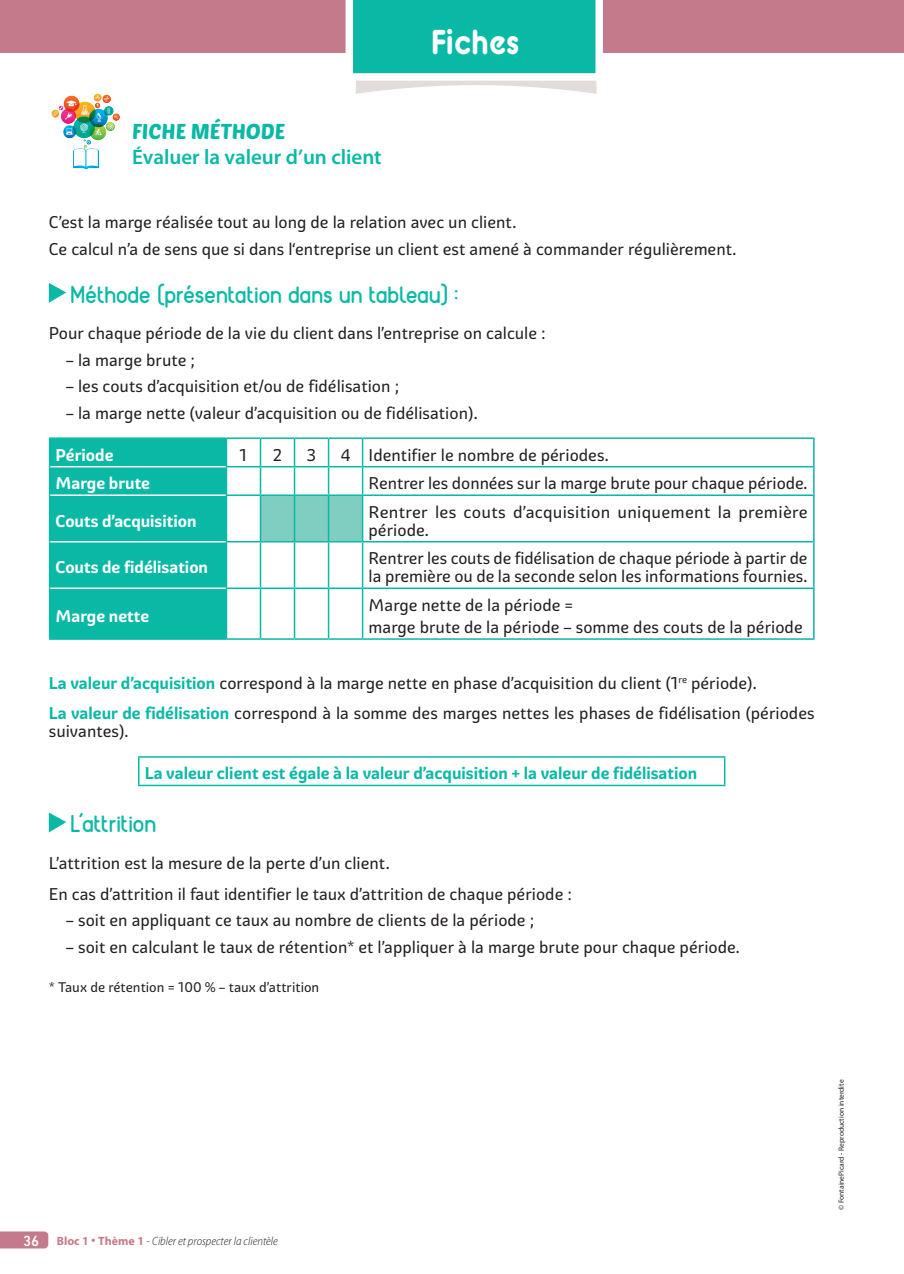
<style>
.page{position:relative;width:904px;height:1274px;background:#fff}
.page>*{position:absolute;margin:0;border:0;box-sizing:border-box;transform-origin:0 0}
.t1{font:700 34.5px "BC Alphapipe RB";color:#fff;scale:.9 1}
.Style_de_paragraphe{font:700 24px "Reef";color:#09b9a6}
.t2{font:600 21px/25.2px "Myriad Pro";color:#09b9a6}
._1-Texte_Missions{font:16.5px/18px "Graviola";color:#231f20}
._1Contexte{font:700 16.5px "Graviola";color:#09b9a6}
._1-Texte_Missions-2{font:700 16.5px "Graviola";color:#fff}
._1-Texte_Missions-3{font:13.5px "Graviola";color:#231f20}
.t3{font:italic 300 semi-condensed 12px "Myriad Pro";color:#231f20}
.t4{font:7.5px "Myriad Pro";color:#231f20}
.s1{font-family:"Poetsen One";font-weight:400}
.s2{font-weight:700;color:#09b9a6}
.s3{font-family:"DIN Next LT Pro";font-weight:500;font-style:normal;font-stretch:normal;font-size:15px;color:#fff}
.s4{font-weight:700;font-style:normal;font-stretch:normal;color:#c57a8b}
.s5{font-style:normal;font-stretch:normal;font-size:18px;color:#c57a8b}
</style>
<div class="page">
<div style="left:887px;top:0;width:17px;height:53px;background:#c57a8b"></div>
<svg style="left:0;top:1231px;width:48px;height:17px"></svg>
<div style="left:0;top:0;width:899px;height:53px;background:#c57a8b"></div>
<svg style="left:345px;top:0;width:258px;height:94px"></svg>
<img style="left:49px;top:88px;width:74px;height:81px;border-radius:26px">
<svg style="left:94px;top:94px;width:7px;height:8px"></svg>
<svg style="left:49px;top:283px;width:17px;height:20px"></svg>
<hr style="left:49px;top:437px;width:177px;height:2px;background:#09b9a6">
<hr style="left:226px;top:437px;width:34px;height:2px;background:#09b9a6">
<hr style="left:260px;top:437px;width:34px;height:2px;background:#09b9a6">
<hr style="left:294px;top:437px;width:34px;height:2px;background:#09b9a6">
<hr style="left:328px;top:437px;width:34px;height:2px;background:#09b9a6">
<hr style="left:362px;top:437px;width:452px;height:2px;background:#09b9a6">
<hr style="left:226px;top:466px;width:34px;height:1px;background:#09b9a6">
<div style="left:49px;top:438px;width:178px;height:200px;background:#09b9a6"></div>
<hr style="left:362px;top:466px;width:452px;height:1px;background:#09b9a6">
<svg style="left:260px;top:439px;width:103px;height:102px"></svg>
<svg style="left:813px;top:439px;width:1px;height:55px"></svg>
<hr style="left:49px;top:495px;width:1px;height:46px;background:#09b9a6">
<hr style="left:226px;top:494px;width:34px;height:2px;background:#09b9a6">
<hr style="left:226px;top:496px;width:1px;height:45px;background:#09b9a6">
<hr style="left:260px;top:494px;width:34px;height:2px;background:#09b9a6">
<hr style="left:260px;top:496px;width:1px;height:45px;background:#09b9a6">
<hr style="left:294px;top:494px;width:34px;height:2px;background:#09b9a6">
<hr style="left:294px;top:496px;width:1px;height:45px;background:#09b9a6">
<hr style="left:328px;top:494px;width:34px;height:2px;background:#09b9a6">
<hr style="left:328px;top:496px;width:1px;height:45px;background:#09b9a6">
<hr style="left:362px;top:494px;width:452px;height:2px;background:#09b9a6">
<hr style="left:362px;top:496px;width:1px;height:45px;background:#09b9a6">
<hr style="left:813px;top:496px;width:1px;height:45px;background:#09b9a6">
<hr style="left:49px;top:541px;width:1px;height:47px;background:#09b9a6">
<hr style="left:226px;top:541px;width:34px;height:1px;background:#09b9a6">
<hr style="left:226px;top:542px;width:1px;height:45px;background:#09b9a6">
<hr style="left:260px;top:541px;width:34px;height:1px;background:#09b9a6">
<hr style="left:260px;top:542px;width:1px;height:45px;background:#09b9a6">
<hr style="left:294px;top:541px;width:34px;height:1px;background:#09b9a6">
<hr style="left:294px;top:542px;width:1px;height:45px;background:#09b9a6">
<hr style="left:328px;top:541px;width:34px;height:1px;background:#09b9a6">
<hr style="left:328px;top:542px;width:1px;height:45px;background:#09b9a6">
<hr style="left:362px;top:541px;width:452px;height:1px;background:#09b9a6">
<hr style="left:362px;top:542px;width:1px;height:45px;background:#09b9a6">
<hr style="left:813px;top:542px;width:1px;height:45px;background:#09b9a6">
<hr style="left:49px;top:588px;width:1px;height:50px;background:#09b9a6">
<hr style="left:226px;top:587px;width:34px;height:2px;background:#09b9a6">
<hr style="left:226px;top:589px;width:1px;height:49px;background:#09b9a6">
<hr style="left:260px;top:587px;width:34px;height:2px;background:#09b9a6">
<hr style="left:260px;top:589px;width:1px;height:49px;background:#09b9a6">
<hr style="left:294px;top:587px;width:34px;height:2px;background:#09b9a6">
<hr style="left:294px;top:589px;width:1px;height:49px;background:#09b9a6">
<hr style="left:328px;top:587px;width:34px;height:2px;background:#09b9a6">
<hr style="left:328px;top:589px;width:1px;height:49px;background:#09b9a6">
<hr style="left:362px;top:587px;width:452px;height:2px;background:#09b9a6">
<hr style="left:362px;top:589px;width:1px;height:49px;background:#09b9a6">
<hr style="left:813px;top:589px;width:1px;height:49px;background:#09b9a6">
<hr style="left:49px;top:638px;width:177px;height:1px;background:#09b9a6">
<hr style="left:226px;top:638px;width:34px;height:1px;background:#09b9a6">
<hr style="left:260px;top:638px;width:34px;height:1px;background:#09b9a6">
<hr style="left:294px;top:638px;width:34px;height:1px;background:#09b9a6">
<hr style="left:328px;top:638px;width:34px;height:1px;background:#09b9a6">
<hr style="left:362px;top:638px;width:452px;height:1px;background:#09b9a6">
<hr style="left:50px;top:466px;width:176px;height:1px;background:#fff">
<hr style="left:50px;top:494px;width:176px;height:2px;background:#fff">
<hr style="left:50px;top:541px;width:176px;height:1px;background:#fff">
<hr style="left:50px;top:587px;width:176px;height:2px;background:#fff">
<hr style="left:138px;top:756px;width:587px;height:1px;background:#09b9a6">
<svg style="left:138px;top:757px;width:1px;height:27px"></svg>
<svg style="left:724px;top:757px;width:1px;height:27px"></svg>
<hr style="left:138px;top:784px;width:587px;height:2px;background:#09b9a6">
<svg style="left:49px;top:812px;width:17px;height:20px"></svg>
<p class="t2" style="left:132px;top:118px;width:251px"><span class="s1">FICHE MÉTHODE<br></span>Évaluer la valeur d’un client</p>
<p class="t1" style="left:431px;top:19px;width:100px">Fiches</p>
<p class="_1-Texte_Missions" style="left:49px;top:213px;width:469px">C’est la marge réalisée tout au long de la relation avec un client.</p>
<p class="_1-Texte_Missions" style="left:49px;top:240px;width:689px">Ce calcul n’a de sens que si dans l‘entreprise un client est amené à commander régulièrement.</p>
<p class="Style_de_paragraphe" style="left:70px;top:279px;width:389px">Méthode (présentation dans un tableau) :</p>
<p class="_1-Texte_Missions" style="left:49px;top:324px;width:498px">Pour chaque période de la vie du client dans l’entreprise on calcule :</p>
<p class="_1-Texte_Missions" style="left:66px;top:351px;width:131px">– la marge brute ;</p>
<p class="_1-Texte_Missions" style="left:66px;top:377px;width:335px">– les couts d’acquisition et/ou de fidélisation ;</p>
<p class="_1-Texte_Missions" style="left:66px;top:404px;width:413px">– la marge nette (valeur d’acquisition ou de fidélisation).</p>
<p class="_1-Texte_Missions-2" style="left:56px;top:444px;width:59px">Période</p>
<p class="_1-Texte_Missions" style="left:240px;top:446px;width:9px">1</p>
<p class="_1-Texte_Missions" style="left:273px;top:446px;width:11px">2</p>
<p class="_1-Texte_Missions" style="left:307px;top:446px;width:11px">3</p>
<p class="_1-Texte_Missions" style="left:340px;top:446px;width:11px">4</p>
<p class="_1-Texte_Missions" style="left:368px;top:446px;width:242px">Identifier le nombre de périodes.</p>
<p class="_1-Texte_Missions-2" style="left:56px;top:473px;width:96px">Marge brute</p>
<p class="_1-Texte_Missions" style="left:368px;top:474px;width:441px">Rentrer les données sur la marge brute pour chaque période.</p>
<p class="_1-Texte_Missions-2" style="left:56px;top:510px;width:142px">Couts d’acquisition</p>
<p class="_1-Texte_Missions" style="left:368px;top:503px;width:440px">Rentrer les couts d’acquisition uniquement la première période.</p>
<p class="_1-Texte_Missions-2" style="left:56px;top:557px;width:154px">Couts de fidélisation</p>
<p class="_1-Texte_Missions" style="left:368px;top:549px;width:441px">Rentrer les couts de fidélisation de chaque période à partir de la première ou de la seconde selon les informations fournies.</p>
<p class="_1-Texte_Missions-2" style="left:56px;top:605px;width:95px">Marge nette</p>
<p class="_1-Texte_Missions" style="left:368px;top:596px;width:206px">Marge nette de la période =</p>
<p class="_1-Texte_Missions" style="left:368px;top:618px;width:435px">marge brute de la période – somme des couts de la période</p>
<p class="_1-Texte_Missions" style="left:49px;top:674px;width:709px"><span class="s2">La valeur d’acquisition</span> correspond à la marge nette en phase d’acquisition du client (1<sup>re</sup> période).</p>
<p class="_1-Texte_Missions" style="left:49px;top:704px;width:767px"><span class="s2">La valeur de fidélisation</span> correspond à la somme des marges nettes les phases de fidélisation (périodes suivantes).</p>
<p class="_1Contexte" style="left:145px;top:763px;width:554px">La valeur client est égale à la valeur d’acquisition + la valeur de fidélisation</p>
<p class="Style_de_paragraphe" style="left:70px;top:808px;width:87px">L’attrition</p>
<p class="_1-Texte_Missions" style="left:49px;top:854px;width:342px">L’attrition est la mesure de la perte d’un client.</p>
<p class="_1-Texte_Missions" style="left:49px;top:884px;width:524px">En cas d’attrition il faut identifier le taux d’attrition de chaque période :</p>
<p class="_1-Texte_Missions" style="left:66px;top:911px;width:470px">– soit en appliquant ce taux au nombre de clients de la période ;</p>
<p class="_1-Texte_Missions" style="left:66px;top:937px;width:675px">– soit en calculant le taux de rétention* et l’appliquer à la marge brute pour chaque période.</p>
<p class="_1-Texte_Missions-3" style="left:49px;top:978px;width:272px">* Taux de rétention = 100 % – taux d’attrition</p>
<p class="t3" style="left:23px;top:1234px;width:256px"><span class="s3">36</span> <span class="s4">Bloc 1</span> <span class="s5">•</span> <span class="s4">Thème 1</span> - Cibler et prospecter la clientèle</p>
<p class="t4" style="left:836px;top:1210px;width:132px;rotate:-90deg">© FontainePicard - Reproduction interdite</p>
</div>
